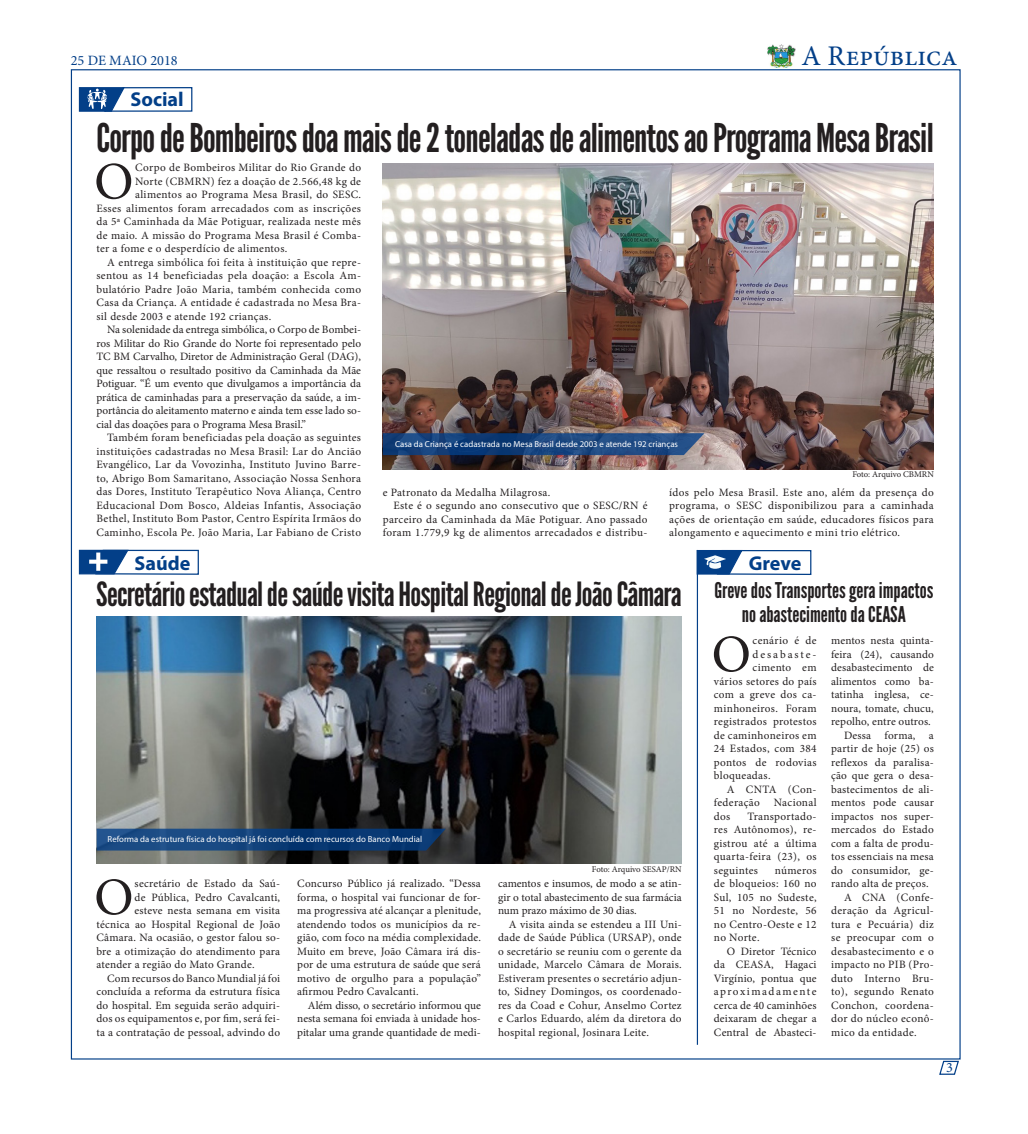
<style>
.page{position:relative;width:1028px;height:1134px;background:#fff}
.page>*{position:absolute;margin:0;border:0;box-sizing:border-box;transform-origin:0 0}
.Parágrafo_com_Capitu{font:52.75px "Minion Pro";color:#231f20}
.Titulo{font:39.5px "League Gothic";letter-spacing:-.02em;color:#231f20}
.Titulo-2{font:33.38px "League Gothic";letter-spacing:-.02em;color:#231f20}
.t1{font:28.5px "Minion Pro";color:#033f88}
.Titulo-3{font:21.62px/24.8px "League Gothic";color:#231f20;text-align:center}
.t2{font:700 20.12px "Myriad Pro";color:#033f88}
.t3{font:14.25px "Minion Pro";color:#033f88}
.Parágrafo_básico_2{font:11.25px/13.5px "Minion Pro";letter-spacing:.02em;color:#231f20;text-align:justify}
.Parágrafo_com_Capitu-2{font:11.25px "Minion Pro";letter-spacing:.025em;color:#231f20}
.Parágrafo_com_Capitu-3{font:11.25px "Minion Pro";letter-spacing:.17em;color:#231f20}
.t4{font:8.75px "Myriad Pro";color:#fff}
.Créditos{font:8.75px "Minion Pro";letter-spacing:-.005em;color:#231f20}
</style>
<div class="page">
<svg style="left:939px;top:1060px;width:20px;height:15px"></svg>
<img style="left:767px;top:44px;width:28px;height:23px">
<hr style="left:697px;top:550px;width:1px;height:495px;background:#033f88">
<img style="left:97px;top:617px;width:584px;height:246px">
<img style="left:383px;top:163px;width:550px;height:306px">
<svg style="left:97px;top:829px;width:349px;height:21px;background:#114078"></svg>
<svg style="left:383px;top:433px;width:321px;height:22px;background:#1e477e"></svg>
<svg style="left:78px;top:549px;width:121px;height:26px"></svg>
<svg style="left:696px;top:549px;width:116px;height:27px"></svg>
<svg style="left:78px;top:87px;width:115px;height:25px"></svg>
<p class="t3" style="left:71px;top:50px;width:108px">25 DE MAIO 2018</p>
<p class="t2" style="left:130px;top:86px;width:55px">Social</p>
<h3 class="t1" style="left:801px;top:37px;width:157px">A República</h3>
<p class="Titulo" style="left:96px;top:114px;width:839px">Corpo de Bombeiros doa mais de 2 toneladas de alimentos ao Programa Mesa Brasil</p>
<p class="Parágrafo_com_Capitu" style="left:94px;top:146px;width:41px">O</p>
<p class="Parágrafo_com_Capitu-2" style="left:135px;top:160px;width:227px">Corpo de Bombeiros Militar do Rio Grande do</p>
<p class="Parágrafo_com_Capitu-2" style="left:135px;top:174px;width:227px">Norte (CBMRN) fez a doação de 2.566,48 kg de</p>
<p class="Parágrafo_com_Capitu-2" style="left:135px;top:187px;width:227px">alimentos ao Programa Mesa Brasil, do SESC.</p>
<p class="Parágrafo_com_Capitu-2" style="left:96px;top:201px;width:266px">Esses alimentos foram arrecadados com as inscrições</p>
<p class="Parágrafo_com_Capitu-2" style="left:96px;top:214px;width:266px">da 5ª Caminhada da Mãe Potiguar, realizada neste mês</p>
<p class="Parágrafo_com_Capitu-2" style="left:96px;top:228px;width:266px">de maio. A missão do Programa Mesa Brasil é Comba-</p>
<p class="Parágrafo_com_Capitu-2" style="left:96px;top:241px;width:192px">ter a fome e o desperdício de alimentos.</p>
<p class="Parágrafo_básico_2" style="left:96px;top:256px;width:266px;text-indent:11px">A entrega simbólica foi feita à instituição que repre&shy;sentou as 14 beneficiadas pela doação: a Escola Am&shy;bulatório Padre João Maria, também conhecida como Casa da Criança. A entidade é cadastrada no Mesa Bra&shy;sil desde 2003 e atende 192 crianças.</p>
<p class="Parágrafo_básico_2" style="left:96px;top:323px;width:266px;text-indent:11px">Na solenidade da entrega simbólica, o Corpo de Bombei&shy;ros Militar do Rio Grande do Norte foi representado pelo TC BM Carvalho, Diretor de Administração Geral (DAG), que ressaltou o resultado positivo da Caminhada da Mãe Potiguar. “É um evento que divulgamos a importância da prática de caminhadas para a preservação da saúde, a im&shy;portância do aleitamento materno e ainda tem esse lado so&shy;cial das doações para o Programa Mesa Brasil.”</p>
<p class="Parágrafo_básico_2" style="left:96px;top:431px;width:266px;text-indent:11px">Também foram beneficiadas pela doação as seguintes instituições cadastradas no Mesa Brasil: Lar do Ancião Evangélico, Lar da Vovozinha, Instituto Juvino Barre&shy;to, Abrigo Bom Samaritano, Associação Nossa Senhora das Dores, Instituto Terapêutico Nova Aliança, Centro Educacional Dom Bosco, Aldeias Infantis, Associação Bethel, Instituto Bom Pastor, Centro Espírita Irmãos do Caminho, Escola Pe. João Maria, Lar Fabiano de Cristo</p>
<p class="t4" style="left:395px;top:439px;width:284px">Casa da Criança é cadastrada no Mesa Brasil desde 2003 e atende 192 crianças</p>
<p class="Créditos" style="left:852px;top:468px;width:83px">Foto: Arquivo CBMRN</p>
<p class="Parágrafo_básico_2" style="left:383px;top:485px;width:169px">e Patronato da Medalha Milagrosa.</p>
<p class="Parágrafo_básico_2" style="left:383px;top:499px;width:266px;text-indent:11px">Este é o segundo ano consecutivo que o SESC/RN é parceiro da Caminhada da Mãe Potiguar. Ano passado foram 1.779,9 kg de alimentos arrecadados e distribu-</p>
<p class="Parágrafo_básico_2" style="left:669px;top:485px;width:266px">ídos pelo Mesa Brasil. Este ano, além da presença do programa, o SESC disponibilizou para a caminhada ações de orientação em saúde, educadores físicos para alongamento e aquecimento e mini trio elétrico.</p>
<p class="t2" style="left:135px;top:550px;width:57px">Saúde</p>
<p class="Titulo-2" style="left:96px;top:574px;width:587px">Secretário estadual de saúde visita Hospital Regional de João Câmara</p>
<p class="t4" style="left:108px;top:834px;width:316px">Reforma da estrutura física do hospital já foi concluída com recursos do Banco Mundial</p>
<p class="Parágrafo_com_Capitu" style="left:94px;top:862px;width:41px">O</p>
<p class="Parágrafo_com_Capitu-2" style="left:135px;top:876px;width:147px">secretário de Estado da Saú-</p>
<p class="Parágrafo_com_Capitu-2" style="left:135px;top:889px;width:147px">de Pública, Pedro Cavalcanti,</p>
<p class="Parágrafo_com_Capitu-2" style="left:135px;top:903px;width:147px">esteve nesta semana em visita</p>
<p class="Parágrafo_com_Capitu-2" style="left:96px;top:916px;width:185px">técnica ao Hospital Regional de João</p>
<p class="Parágrafo_com_Capitu-2" style="left:96px;top:930px;width:185px">Câmara. Na ocasião, o gestor falou so-</p>
<p class="Parágrafo_com_Capitu-2" style="left:96px;top:943px;width:185px">bre a otimização do atendimento para</p>
<p class="Parágrafo_com_Capitu-2" style="left:96px;top:957px;width:160px">atender a região do Mato Grande.</p>
<p class="Parágrafo_básico_2" style="left:96px;top:971px;width:185px;text-indent:11px">Com recursos do Banco Mundial já foi concluída a reforma da estrutura física do hospital. Em seguida serão adquiri&shy;dos os equipamentos e, por fim, será fei&shy;ta a contratação de pessoal, advindo do</p>
<p class="Parágrafo_básico_2" style="left:297px;top:877px;width:185px">Concurso Público já realizado. “Dessa forma, o hospital vai funcionar de for&shy;ma progressiva até alcançar a plenitude, atendendo todos os municípios da re&shy;gião, com foco na média complexidade.<br>Muito em breve, João Câmara irá dis&shy;por de uma estrutura de saúde que será motivo de orgulho para a população” afirmou Pedro Cavalcanti.</p>
<p class="Parágrafo_básico_2" style="left:297px;top:998px;width:185px;text-indent:11px">Além disso, o secretário informou que nesta semana foi enviada à unidade hos&shy;pitalar uma grande quantidade de medi-</p>
<p class="Créditos" style="left:592px;top:863px;width:91px">Foto: Arquivo SESAP/RN</p>
<p class="Parágrafo_básico_2" style="left:498px;top:877px;width:185px">camentos e insumos, de modo a se atin&shy;gir o total abastecimento de sua farmácia num prazo máximo de 30 dias.</p>
<p class="Parágrafo_básico_2" style="left:498px;top:917px;width:185px;text-indent:11px">A visita ainda se estendeu a III Uni&shy;dade de Saúde Pública (URSAP), onde o secretário se reuniu com o gerente da unidade, Marcelo Câmara de Morais.<br>Estiveram presentes o secretário adjun&shy;to, Sidney Domingos, os coordenado&shy;res da Coad e Cohur, Anselmo Cortez e Carlos Eduardo, além da diretora do hospital regional, Josinara Leite.</p>
<p class="t2" style="left:748px;top:550px;width:54px">Greve</p>
<p class="Titulo-3" style="left:714px;top:578px;width:220px">Greve dos Transportes gera impactos no abastecimento da CEASA</p>
<p class="Parágrafo_com_Capitu" style="left:711px;top:619px;width:41px">O</p>
<p class="Parágrafo_com_Capitu-2" style="left:752px;top:633px;width:66px">cenário é de</p>
<p class="Parágrafo_com_Capitu-3" style="left:752px;top:647px;width:66px">desabaste-</p>
<p class="Parágrafo_com_Capitu-2" style="left:752px;top:660px;width:66px">cimento em</p>
<p class="Parágrafo_com_Capitu-2" style="left:714px;top:674px;width:104px">vários setores do país</p>
<p class="Parágrafo_com_Capitu-2" style="left:714px;top:687px;width:104px">com a greve dos ca-</p>
<p class="Parágrafo_com_Capitu-2" style="left:714px;top:701px;width:104px">minhoneiros. Foram</p>
<p class="Parágrafo_com_Capitu-2" style="left:714px;top:714px;width:104px">registrados protestos</p>
<p class="Parágrafo_com_Capitu-2" style="left:714px;top:728px;width:104px">de caminhoneiros em</p>
<p class="Parágrafo_com_Capitu-2" style="left:714px;top:741px;width:104px">24 Estados, com 384</p>
<p class="Parágrafo_com_Capitu-2" style="left:714px;top:755px;width:104px">pontos de rodovias</p>
<p class="Parágrafo_com_Capitu-2" style="left:714px;top:768px;width:58px">bloqueadas.</p>
<p class="Parágrafo_básico_2" style="left:714px;top:782px;width:104px;text-indent:13px">A CNTA (Con&shy;federação Nacional dos</p>
<p class="Parágrafo_básico_2" style="left:714px;top:809px;width:104px;text-indent:33px">Transportado&shy;res Autônomos), re&shy;gistrou até a última quarta-feira (23), os seguintes</p>
<p class="Parágrafo_básico_2" style="left:714px;top:863px;width:104px;text-indent:61px">números de bloqueios: 160 no Sul, 105 no Sudeste, 51 no Nordeste, 56 no Centro-Oeste e 12 no Norte.</p>
<p class="Parágrafo_básico_2" style="left:714px;top:944px;width:104px;text-indent:13px">O Diretor Técnico da CEASA, Hagaci Virgínio, pontua que aproximadamente cerca de 40 caminhões deixaram de chegar a Central de Abasteci-</p>
<p class="Parágrafo_básico_2" style="left:831px;top:634px;width:104px">mentos nesta quinta&shy;feira (24), causando desabastecimento de alimentos como ba&shy;tatinha inglesa, ce&shy;noura, tomate, chucu, repolho, entre outros.</p>
<p class="Parágrafo_básico_2" style="left:831px;top:728px;width:104px;text-indent:13px">Dessa forma, a partir de hoje (25) os reflexos da paralisa&shy;ção que gera o desa&shy;bastecimentos de ali&shy;mentos pode causar impactos nos super&shy;mercados do Estado com a falta de produ&shy;tos essenciais na mesa do consumidor, ge&shy;rando alta de preços.</p>
<p class="Parágrafo_básico_2" style="left:831px;top:890px;width:104px;text-indent:13px">A CNA (Confe&shy;deração da Agricul&shy;tura e Pecuária) diz se preocupar com o desabastecimento e o impacto no PIB (Pro&shy;duto Interno Bru&shy;to), segundo Renato Conchon, coordena&shy;dor do núcleo econô&shy;mico da entidade.</p>
<p class="t3" style="left:946px;top:1058px;width:8px">3</p>
</div>
